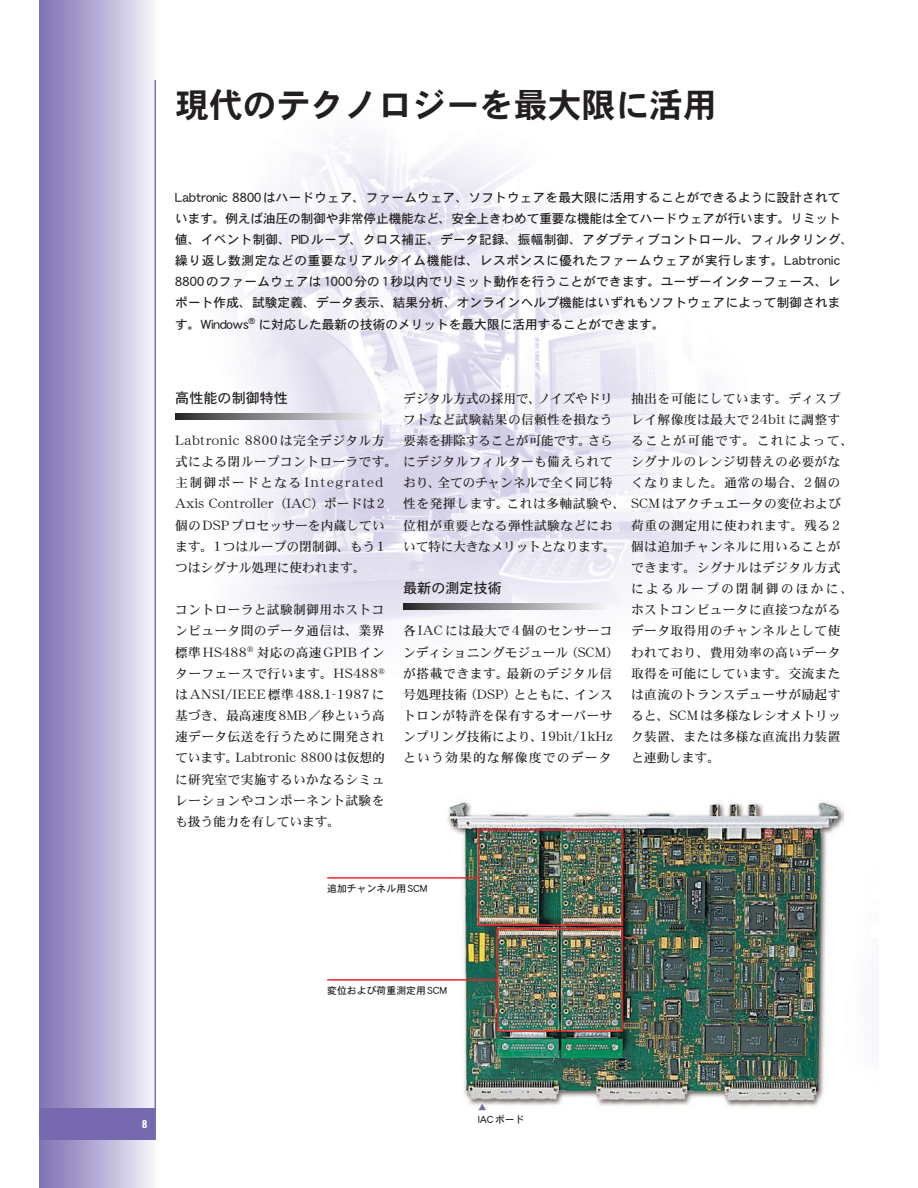
<style>
.page{position:relative;width:918px;height:1188px;background:#fff}
.page>*{position:absolute;margin:0;border:0;box-sizing:border-box;transform-origin:0 0}
.t1{font:33.9px "DFPHS Gothic CID W7";color:#231f20}
.t2{font:14.1px "DFPHS Gothic CID W5";color:#231f20}
.t3{font:12.75px/21.1px "DFPHS Mincho CID W5";letter-spacing:.03em;color:#231f20}
.t4{font:12.75px/21.1px "DFPHS Gothic CID W5";letter-spacing:.01em;color:#231f20}
.t5{font:12.75px/21.1px "DFPHS Mincho CID W5";letter-spacing:.005em;color:#231f20}
.t6{font:700 condensed 11.25px "Univers";color:#fff}
.t7{font:9.9px "DFPHS Gothic CID W5";color:#231f20}
.t8{font:8.4px "DFPHS Gothic CID W5";color:#7769af}
</style>
<div class="page">
<div style="left:39px;top:0;width:116px;height:1188px;background:linear-gradient(to right,#7d6eb3,#f1f0f9)"></div>
<hr style="left:155px;top:80px;width:1px;height:1060px;background:#7769af">
<img style="left:175px;top:139px;width:565px;height:500px">
<div style="left:39px;top:1108px;width:116px;height:32px;background:#7769af"></div>
<svg style="left:175px;top:413px;width:208px;height:6px"></svg>
<svg style="left:403px;top:604px;width:208px;height:6px"></svg>
<img style="left:447px;top:799px;width:396px;height:308px">
<img style="left:327px;top:829px;width:297px;height:204px">
<h1 class="t1" style="left:175px;top:91px;width:543px">現代のテクノロジーを最大限に活用</h1>
<p class="t4" style="left:175px;top:188px;width:680px">Labtronic 8800はハードウェア、ファームウェア、ソフトウェアを最大限に活用することができるように設計されています。例えば油圧の制御や非常停止機能など、安全上きわめて重要な機能は全てハードウェアが行います。リミット値、イベント制御、PIDループ、クロス補正、データ記録、振幅制御、アダプティブコントロール、フィルタリング、繰り返し数測定などの重要なリアルタイム機能は、レスポンスに優れたファームウェアが実行します。Labtronic 8800のファームウェアは1000分の1秒以内でリミット動作を行うことができます。ユーザーインターフェース、レポート作成、試験定義、データ表示、結果分析、オンラインヘルプ機能はいずれもソフトウェアによって制御されます。Windows<sup>®</sup> に対応した最新の技術のメリットを最大限に活用することができます。</p>
<p class="t2" style="left:175px;top:392px;width:114px">高性能の制御特性</p>
<p class="t3" style="left:175px;top:431px;width:439px">Labtronic 8800は完全デジタル方<br>式による閉ループコントローラです。にデジタルフィルターも備えられて主制御ボードとなるIntegrated<br>Axis Controller（IAC）ボードは2<br>個のDSPプロセッサーを内蔵してい<br>ます。1つはループの閉制御、もう1<br>つはシグナル処理に使われます。</p>
<p class="t3" style="left:175px;top:601px;width:211px;text-align:justify">コントローラと試験制御用ホストコンピュータ間のデータ通信は、業界標準HS488<sup>®</sup> 対応の高速GPIBインターフェースで行います。HS488<sup>®</sup>はANSI/IEEE標準488.1-1987に基づき、最高速度8MB／秒という高速データ伝送を行うために開発されています。Labtronic 8800は仮想的に研究室で実施するいかなるシミュレーションやコンポーネント試験をも扱う能力を有しています。</p>
<p class="t3" style="left:631px;top:389px;width:224px">抽出を可能にしています。ディスプレイ解像度は最大で24bitに調整することが可能です。これによって、シグナルのレンジ切替えの必要がなくなりました。通常の場合、2個の</p>
<p class="t3" style="left:631px;top:516px;width:224px">荷重の測定用に使われます。残る2個は追加チャンネルに用いることができます。シグナルはデジタル方式によるループの閉制御のほかに、ホストコンピュータに直接つながるデータ取得用のチャンネルとして使われており、費用効率の高いデータ取得を可能にしています。交流または直流のトランスデューサが励起すると、SCMは多様なレシオメトリック装置、または多様な直流出力装置と連動します。</p>
<p class="t3" style="left:403px;top:389px;width:211px;text-align:justify">デジタル方式の採用で、ノイズやドリフトなど試験結果の信頼性を損なう要素を排除することが可能です。さら</p>
<p class="t5" style="left:403px;top:474px;width:439px">おり、全てのチャンネルで全く同じ特<br>性を発揮します。これは多軸試験や、 SCMはアクチュエータの変位および位相が重要となる弾性試験などにお<br>いて特に大きなメリットとなります。</p>
<p class="t2" style="left:403px;top:582px;width:100px">最新の測定技術</p>
<p class="t3" style="left:403px;top:622px;width:217px">各IACには最大で4個のセンサーコンディショニングモジュール（SCM）が搭載できます。最新のデジタル信号処理技術（DSP）とともに、インストロンが特許を保有するオーバーサンプリング技術により、19bit/1kHzという効果的な解像度でのデータ</p>
<p class="t7" style="left:327px;top:885px;width:101px">追加チャンネル用SCM</p>
<p class="t7" style="left:327px;top:987px;width:121px">変位および荷重測定用SCM</p>
<p class="t6" style="left:142px;top:1120px;width:7px">8</p>
<p class="t8" style="left:478px;top:1104px;width:10px">▲</p>
<p class="t7" style="left:478px;top:1115px;width:48px">IACボード</p>
</div>
